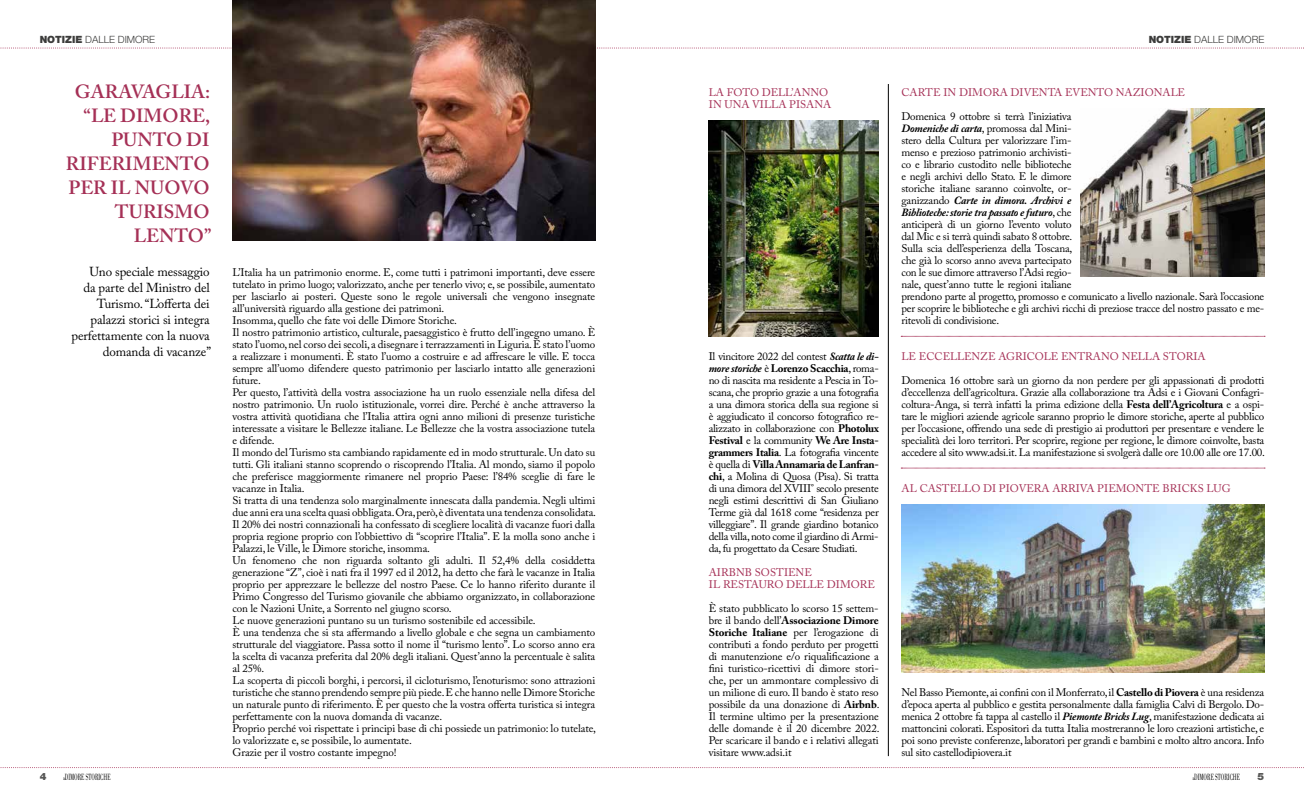
<style>
.page{position:relative;width:1304px;height:808px;background:#fff}
.page>*{position:absolute;margin:0;border:0;box-sizing:border-box;transform-origin:0 0}
.t1{font:600 19px/24px "Adobe Caslon Pro";letter-spacing:.005em;color:#a53056;text-align:right}
.t2{font:13px/16px "Adobe Caslon Pro";letter-spacing:-.01em;color:#000;text-align:right}
.t3{font:11px/12px "Adobe Caslon Pro";letter-spacing:-.01em;color:#000;text-align:justify}
.t4{font:11px/12px "Adobe Caslon Pro";letter-spacing:.005em;color:#a53056}
.t5{font:300 10px "Helvetica Neue LT Std";color:#3c3c3b}
.t6{font:900 10px "Helvetica Neue LT Std";color:#575756}
.t7{font:9.3px "Bodoni Std";color:#000;scale:.57 1}
.s1{font-weight:900}
.s2{font-weight:700;font-style:italic}
.s3{font-weight:700}
.s4{font-style:italic;font-size:4.4px}
</style>
<div class="page">
<svg style="left:0;top:767px;width:1304px;height:1px"></svg>
<svg style="left:0;top:48px;width:1304px;height:1px"></svg>
<img style="left:232px;top:0;width:363px;height:240px">
<svg style="left:901px;top:468px;width:364px;height:1px"></svg>
<svg style="left:901px;top:336px;width:364px;height:1px"></svg>
<hr style="left:888px;top:84px;width:1px;height:672px;background:#000">
<img style="left:709px;top:120px;width:170px;height:216px">
<img style="left:1080px;top:108px;width:184px;height:168px">
<img style="left:901px;top:504px;width:363px;height:168px">
<p class="t5" style="left:40px;top:33px;width:117px"><span class="s1">NOTIZIE</span> DALLE DIMORE</p>
<p class="t5" style="left:1149px;top:33px;width:117px"><span class="s1">NOTIZIE</span> DALLE DIMORE</p>
<h1 class="t1" style="left:66px;top:79px;width:147px">GARAVAGLIA: “LE DIMORE,<br>PUNTO DI<br>RIFERIMENTO<br>PER IL NUOVO<br>TURISMO<br>LENTO”</h1>
<p class="t2" style="left:71px;top:263px;width:141px">Uno speciale messaggio<br>da parte del Ministro del<br>Turismo. “L’offerta dei palazzi storici si integra perfettamente con la nuova domanda di vacanze”</p>
<p class="t3" style="left:232px;top:266px;width:365px;text-align:left">L’Italia ha un patrimonio enorme. E, come tutti i patrimoni importanti, deve essere tutelato in primo luogo; valorizzato, anche per tenerlo vivo; e, se possibile, aumentato per lasciarlo ai posteri. Queste sono le regole universali che vengono insegnate all’università riguardo alla gestione dei patrimoni.<br>Insomma, quello che fate voi delle Dimore Storiche.<br>Il nostro patrimonio artistico, culturale, paesaggistico è frutto dell’ingegno umano. È stato l’uomo, nel corso dei secoli, a disegnare i terrazzamenti in Liguria. È stato l’uomo a realizzare i monumenti. È stato l’uomo a costruire e ad affrescare le ville. E tocca sempre all’uomo difendere questo patrimonio per lasciarlo intatto alle generazioni future.<br>Per questo, l’attività della vostra associazione ha un ruolo essenziale nella difesa del nostro patrimonio. Un ruolo istituzionale, vorrei dire. Perché è anche attraverso la vostra attività quotidiana che l’Italia attira ogni anno milioni di presenze turistiche interessate a visitare le Bellezze italiane. Le Bellezze che la vostra associazione tutela e difende.<br>Il mondo del Turismo sta cambiando rapidamente ed in modo strutturale. Un dato su tutti. Gli italiani stanno scoprendo o riscoprendo l’Italia. Al mondo, siamo il popolo che preferisce maggiormente rimanere nel proprio Paese: l’84% sceglie di fare le vacanze in Italia.<br>Si tratta di una tendenza solo marginalmente innescata dalla pandemia. Negli ultimi due anni era una scelta quasi obbligata. Ora, però, è diventata una tendenza consolidata.<br>Il 20% dei nostri connazionali ha confessato di scegliere località di vacanze fuori dalla propria regione proprio con l’obbiettivo di “scoprire l’Italia”. E la molla sono anche i Palazzi, le Ville, le Dimore storiche, insomma.<br>Un fenomeno che non riguarda soltanto gli adulti. Il 52,4% della cosiddetta generazione “Z”, cioè i nati fra il 1997 ed il 2012, ha detto che farà le vacanze in Italia proprio per apprezzare le bellezze del nostro Paese. Ce lo hanno riferito durante il Primo Congresso del Turismo giovanile che abbiamo organizzato, in collaborazione con le Nazioni Unite, a Sorrento nel giugno scorso.<br>Le nuove generazioni puntano su un turismo sostenibile ed accessibile.<br>È una tendenza che si sta affermando a livello globale e che segna un cambiamento strutturale del viaggiatore. Passa sotto il nome il “turismo lento”. Lo scorso anno era la scelta di vacanza preferita dal 20% degli italiani. Quest’anno la percentuale è salita al 25%.<br>La scoperta di piccoli borghi, i percorsi, il cicloturismo, l’enoturismo: sono attrazioni turistiche che stanno prendendo sempre più piede. E che hanno nelle Dimore Storiche un naturale punto di riferimento. È per questo che la vostra offerta turistica si integra perfettamente con la nuova domanda di vacanze.<br>Proprio perché voi rispettate i principi base di chi possiede un patrimonio: lo tutelate, lo valorizzate e, se possibile, lo aumentate.<br>Grazie per il vostro costante impegno!</p>
<p class="t4" style="left:709px;top:86px;width:124px">LA FOTO DELL’ANNO<br>IN UNA VILLA PISANA</p>
<p class="t3" style="left:709px;top:350px;width:172px">Il vincitore 2022 del contest <span class="s2">Scatta le di&shy;more storiche</span> è <span class="s3">Lorenzo Scacchia</span>, roma&shy;no di nascita ma residente a Pescia in To&shy;scana, che proprio grazie a una fotografia a una dimora storica della sua regione si è aggiudicato il concorso fotografico re&shy;alizzato in collaborazione con <span class="s3">Photolux Festival</span> e la community <span class="s3">We Are Insta&shy;grammers Italia</span>. La fotografia vincente è quella di <span class="s3">Villa Annamaria de Lanfran&shy;chi</span>, a Molina di Quosa (Pisa). Si tratta di una dimora del XVIII° secolo presente negli estimi descrittivi di San Giuliano Terme già dal 1618 come “residenza per villeggiare”. Il grande giardino botanico della villa, noto come il giardino di Armi&shy;da, fu progettato da Cesare Studiati.</p>
<p class="t4" style="left:709px;top:566px;width:168px">AIRBNB SOSTIENE<br>IL RESTAURO DELLE DIMORE</p>
<p class="t3" style="left:709px;top:602px;width:172px">È stato pubblicato lo scorso 15 settem&shy;bre il bando dell’<span class="s3">Associazione Dimore Storiche Italiane</span> per l’erogazione di contributi a fondo perduto per progetti di manutenzione e/o riqualificazione a fini turistico-ricettivi di dimore stori&shy;che, per un ammontare complessivo di un milione di euro. Il bando è stato reso possibile da una donazione di <span class="s3">Airbnb</span>.<br>Il termine ultimo per la presentazione delle domande è il 20 dicembre 2022.<br>Per scaricare il bando e i relativi allegati visitare www.adsi.it</p>
<p class="t4" style="left:901px;top:86px;width:285px">CARTE IN DIMORA DIVENTA EVENTO NAZIONALE</p>
<p class="t3" style="left:901px;top:110px;width:364px;text-align:left">Domenica 9 ottobre si terrà l’iniziativa<br><span class="s2">Domeniche di carta</span>, promossa dal Mini-<br>stero della Cultura per valorizzare l’im-<br>menso e prezioso patrimonio archivisti-<br>co e librario custodito nelle biblioteche<br>e negli archivi dello Stato. E le dimore<br>storiche italiane saranno coinvolte, or-<br>ganizzando <span class="s2">Carte in dimora. Archivi e<br>Biblioteche: storie tra passato e futuro</span>, che<br>anticiperà di un giorno l’evento voluto<br>dal Mic e si terrà quindi sabato 8 ottobre.<br>Sulla scia dell’esperienza della Toscana,<br>che già lo scorso anno aveva partecipato<br>con le sue dimore attraverso l’Adsi regio-<br>nale, quest’anno tutte le regioni italiane<br>prendono parte al progetto, promosso e comunicato a livello nazionale. Sarà l’occasione per scoprire le biblioteche e gli archivi ricchi di preziose tracce del nostro passato e me&shy;ritevoli di condivisione.</p>
<p class="t4" style="left:901px;top:350px;width:306px">LE ECCELLENZE AGRICOLE ENTRANO NELLA STORIA</p>
<p class="t3" style="left:901px;top:374px;width:365px">Domenica 16 ottobre sarà un giorno da non perdere per gli appassionati di prodotti d’eccellenza dell’agricoltura. Grazie alla collaborazione tra Adsi e i Giovani Confagri&shy;coltura-Anga, si terrà infatti la prima edizione della <span class="s3">Festa dell’Agricoltura</span> e a ospi&shy;tare le migliori aziende agricole saranno proprio le dimore storiche, aperte al pubblico per l’occasione, offrendo una sede di prestigio ai produttori per presentare e vendere le specialità dei loro territori. Per scoprire, regione per regione, le dimore coinvolte, basta accedere al sito www.adsi.it. La manifestazione si svolgerà dalle ore 10.00 alle ore 17.00.</p>
<p class="t4" style="left:901px;top:482px;width:331px">AL CASTELLO DI PIOVERA ARRIVA PIEMONTE BRICKS LUG</p>
<p class="t3" style="left:901px;top:686px;width:364px">Nel Basso Piemonte, ai confini con il Monferrato, il <span class="s3">Castello di Piovera</span> è una residenza d’epoca aperta al pubblico e gestita personalmente dalla famiglia Calvi di Bergolo. Do&shy;menica 2 ottobre fa tappa al castello il <span class="s2">Piemonte Bricks Lug</span>, manifestazione dedicata ai mattoncini colorati. Espositori da tutta Italia mostreranno le loro creazioni artistiche, e poi sono previste conferenze, laboratori per grandi e bambini e molto altro ancora. Info sul sito castellodipiovera.it</p>
<p class="t6" style="left:40px;top:771px;width:8px">4</p>
<p class="t7" style="left:63px;top:772px;width:84px"><span class="s4">le</span> DIMORE STORICHE</p>
<p class="t7" style="left:1193px;top:772px;width:84px"><span class="s4">le</span> DIMORE STORICHE</p>
<p class="t6" style="left:1258px;top:770px;width:8px">5</p>
</div>
